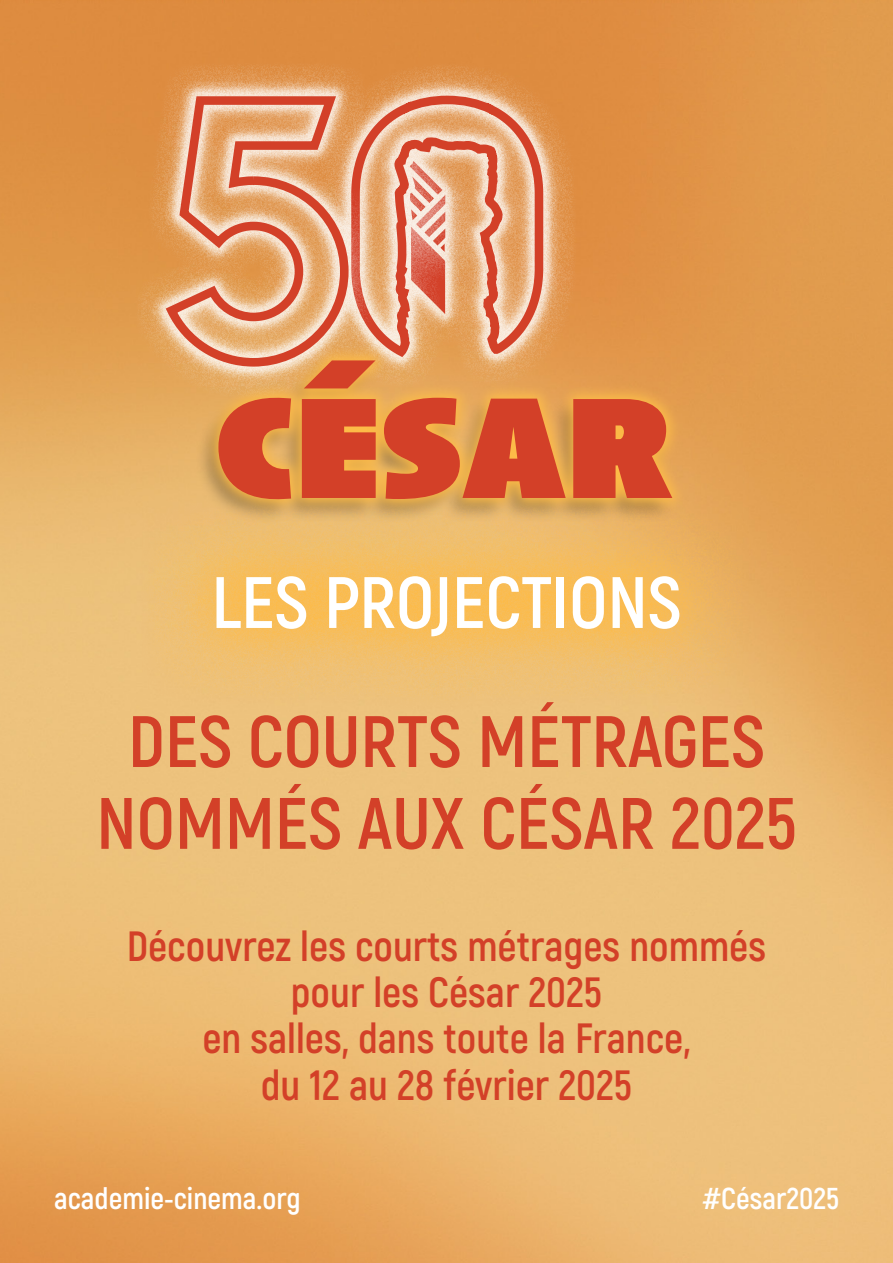
<style>
.page{position:relative;width:893px;height:1263px;background:#fff}
.page>*{position:absolute;margin:0;border:0;box-sizing:border-box;transform-origin:0 0}
.t1{font:700 72.6px/81.8px "Akrobat";color:#d34028;text-align:center}
.t2{font:700 72.6px "Akrobat";color:#fff}
.t3{font:700 42.3px/46.3px "Akrobat";color:#d34028;text-align:center}
.t4{font:700 30.15px "Akrobat";color:#fff}
</style>
<div class="page">
<img style="left:0;top:0;width:893px;height:1263px">
<div style="left:316px;top:62px;width:262px;height:328px;background:#fff;opacity:.5"></div>
<svg style="left:347px;top:0;width:201px;height:345px;background:#e39c6d"></svg>
<div style="left:132px;top:61px;width:251px;height:340px;background:#fff;opacity:.5"></div>
<svg style="left:160px;top:92px;width:193px;height:279px;background:#e5a377"></svg>
<svg style="left:203px;top:345px;width:484px;height:154px;background:#e5a55d"></svg>
<svg style="left:218px;top:395px;width:73px;height:104px;background:#d76136"></svg>
<svg style="left:302px;top:399px;width:74px;height:99px;background:#d5492a"></svg>
<svg style="left:384px;top:398px;width:182px;height:101px;background:#d86035"></svg>
<svg style="left:573px;top:399px;width:99px;height:99px;background:#d7502d"></svg>
<svg style="left:304px;top:360px;width:72px;height:28px;background:#dc6b3a"></svg>
<svg style="left:139px;top:499px;width:616px;height:212px;background:#eebb67"></svg>
<h1 class="t2" style="left:211px;top:557px;width:472px">LES PROJECTIONS</h1>
<h1 class="t1" style="left:96px;top:700px;width:702px">DES COURTS MÉTRAGES<br>NOMMÉS AUX CÉSAR 2025</h1>
<p class="t3" style="left:127px;top:922px;width:641px">Découvrez les courts métrages nommés pour les César 2025<br>en salles, dans toute la France,<br>du 12 au 28 février 2025</p>
<p class="t4" style="left:54px;top:1180px;width:248px">academie-cinema.org</p>
<p class="t4" style="left:703px;top:1180px;width:138px">#César2025</p>
</div>
